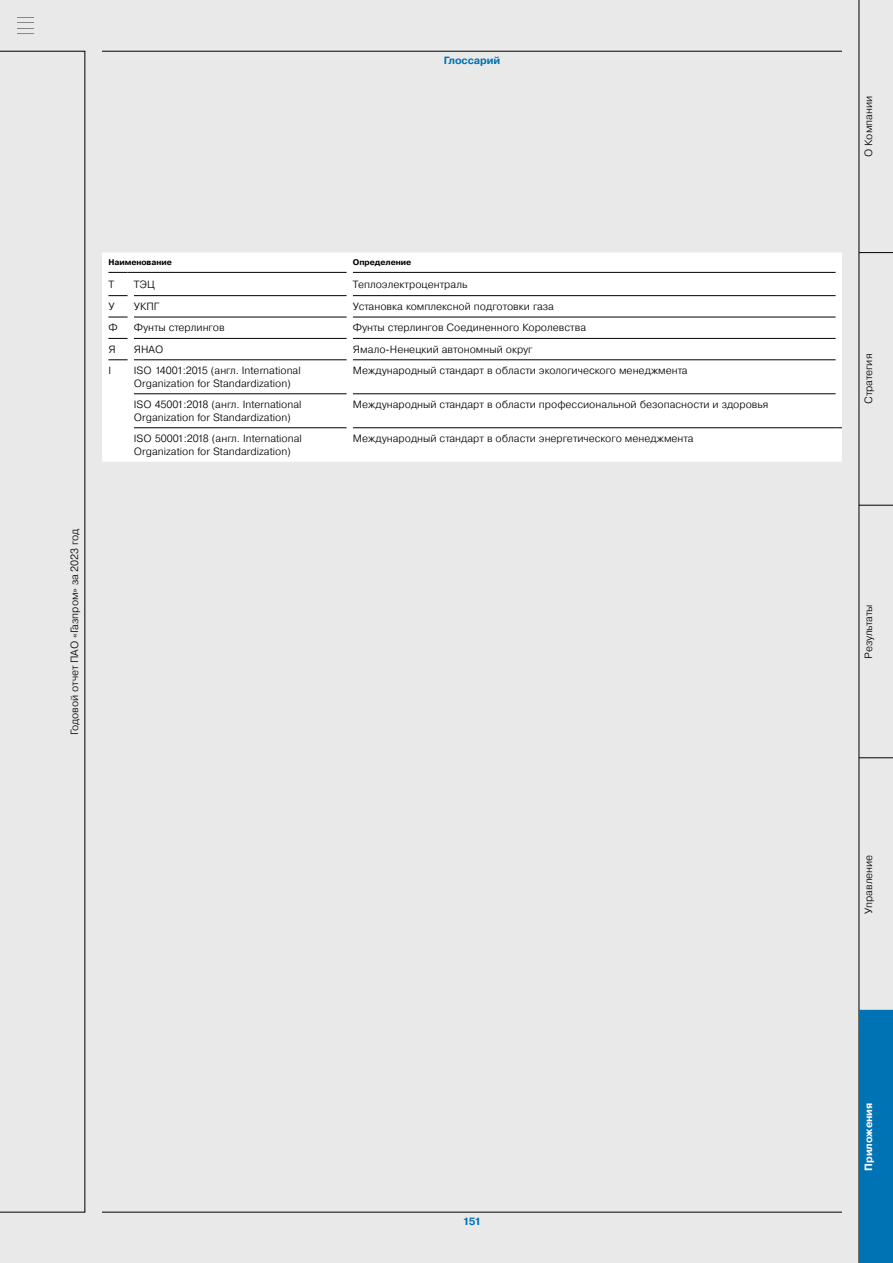
<style>
.page{position:relative;width:893px;height:1263px;background:#e9e9e9}
.page>*{position:absolute;margin:0;border:0;box-sizing:border-box;transform-origin:0 0}
.t1{font:300 10.5px/12.6px "Pragmatica";color:#000}
.t2{font:700 10.5px "Pragmatica";letter-spacing:-.01em;color:#0073b5}
.t3{font:700 10.5px "Pragmatica";letter-spacing:-.01em;color:#fff}
.t4{font:300 10.5px "Pragmatica";letter-spacing:-.02em;color:#000}
.t5{font:700 8.25px "Pragmatica";letter-spacing:-.005em;color:#000}
</style>
<div class="page">
<hr style="left:859px;top:0;width:1px;height:1263px;background:#000">
<hr style="left:859px;top:252px;width:34px;height:1px;background:#000">
<hr style="left:859px;top:757px;width:34px;height:1px;background:#000">
<hr style="left:859px;top:505px;width:34px;height:1px;background:#000">
<hr style="left:102px;top:1212px;width:740px;height:1px;background:#000">
<div style="left:859px;top:1010px;width:34px;height:253px;background:#0073b5"></div>
<div style="left:102px;top:253px;width:740px;height:209px;background:#fff"></div>
<hr style="left:353px;top:272px;width:483px;height:1px;background:#000">
<svg style="left:108px;top:272px;width:26px;height:1px"></svg>
<hr style="left:134px;top:272px;width:213px;height:1px;background:#000">
<hr style="left:353px;top:295px;width:483px;height:1px;background:#000">
<hr style="left:353px;top:317px;width:483px;height:1px;background:#000">
<hr style="left:353px;top:338px;width:483px;height:1px;background:#000">
<hr style="left:353px;top:359px;width:483px;height:1px;background:#000">
<hr style="left:353px;top:393px;width:483px;height:1px;background:#000">
<hr style="left:353px;top:427px;width:483px;height:1px;background:#000">
<hr style="left:134px;top:295px;width:213px;height:1px;background:#000">
<hr style="left:134px;top:317px;width:213px;height:1px;background:#000">
<hr style="left:134px;top:338px;width:213px;height:1px;background:#000">
<hr style="left:134px;top:359px;width:213px;height:1px;background:#000">
<hr style="left:134px;top:393px;width:213px;height:1px;background:#000">
<hr style="left:134px;top:427px;width:213px;height:1px;background:#000">
<svg style="left:108px;top:295px;width:20px;height:1px"></svg>
<svg style="left:108px;top:317px;width:20px;height:1px"></svg>
<svg style="left:108px;top:338px;width:20px;height:1px"></svg>
<svg style="left:108px;top:359px;width:20px;height:1px"></svg>
<hr style="left:102px;top:51px;width:740px;height:1px;background:#000">
<svg style="left:17px;top:17px;width:17px;height:17px"></svg>
<p class="t2" style="left:444px;top:54px;width:58px">Глоссарий</p>
<p class="t5" style="left:108px;top:257px;width:65px">Наименование</p>
<p class="t5" style="left:353px;top:257px;width:60px">Определение</p>
<p class="t1" style="left:108px;top:278px;width:7px">Т</p>
<p class="t1" style="left:134px;top:278px;width:22px">ТЭЦ</p>
<p class="t1" style="left:353px;top:278px;width:116px">Теплоэлектроцентраль</p>
<p class="t1" style="left:108px;top:300px;width:8px">У</p>
<p class="t1" style="left:134px;top:300px;width:27px">УКПГ</p>
<p class="t1" style="left:353px;top:300px;width:203px">Установка комплексной подготовки газа</p>
<p class="t1" style="left:108px;top:321px;width:11px">Ф</p>
<p class="t1" style="left:134px;top:321px;width:92px">Фунты стерлингов</p>
<p class="t1" style="left:353px;top:321px;width:235px">Фунты стерлингов Соединенного Королевства</p>
<p class="t1" style="left:108px;top:342px;width:9px">Я</p>
<p class="t1" style="left:134px;top:342px;width:31px">ЯНАО</p>
<p class="t1" style="left:353px;top:342px;width:181px">Ямало-Ненецкий автономный округ</p>
<p class="t1" style="left:108px;top:364px;width:4px">I</p>
<p class="t1" style="left:134px;top:364px;width:168px">ISO 14001:2015 (англ. International<br>Organization for Standardization)</p>
<p class="t1" style="left:353px;top:364px;width:336px">Международный стандарт в области экологического менеджмента</p>
<p class="t1" style="left:134px;top:398px;width:169px">ISO 45001:2018 (англ. International<br>Organization for Standardization)</p>
<p class="t1" style="left:353px;top:398px;width:417px">Международный стандарт в области профессиональной безопасности и здоровья</p>
<p class="t1" style="left:134px;top:432px;width:170px">ISO 50001:2018 (англ. International<br>Organization for Standardization)</p>
<p class="t1" style="left:353px;top:432px;width:342px">Международный стандарт в области энергетического менеджмента</p>
<p class="t1" style="left:68px;top:735px;width:208px;rotate:-90deg">Годовой отчет ПАО «Газпром» за 2023 год</p>
<p class="t2" style="left:463px;top:1214px;width:20px">151</p>
<p class="t1" style="left:862px;top:157px;width:63px;rotate:-90deg">О Компании</p>
<p class="t1" style="left:862px;top:404px;width:52px;rotate:-90deg">Стратегия</p>
<p class="t4" style="left:862px;top:659px;width:56px;rotate:-90deg">Результаты</p>
<p class="t1" style="left:862px;top:914px;width:61px;rotate:-90deg">Управление</p>
<p class="t3" style="left:862px;top:1170px;width:69px;rotate:-90deg">Приложения</p>
</div>
